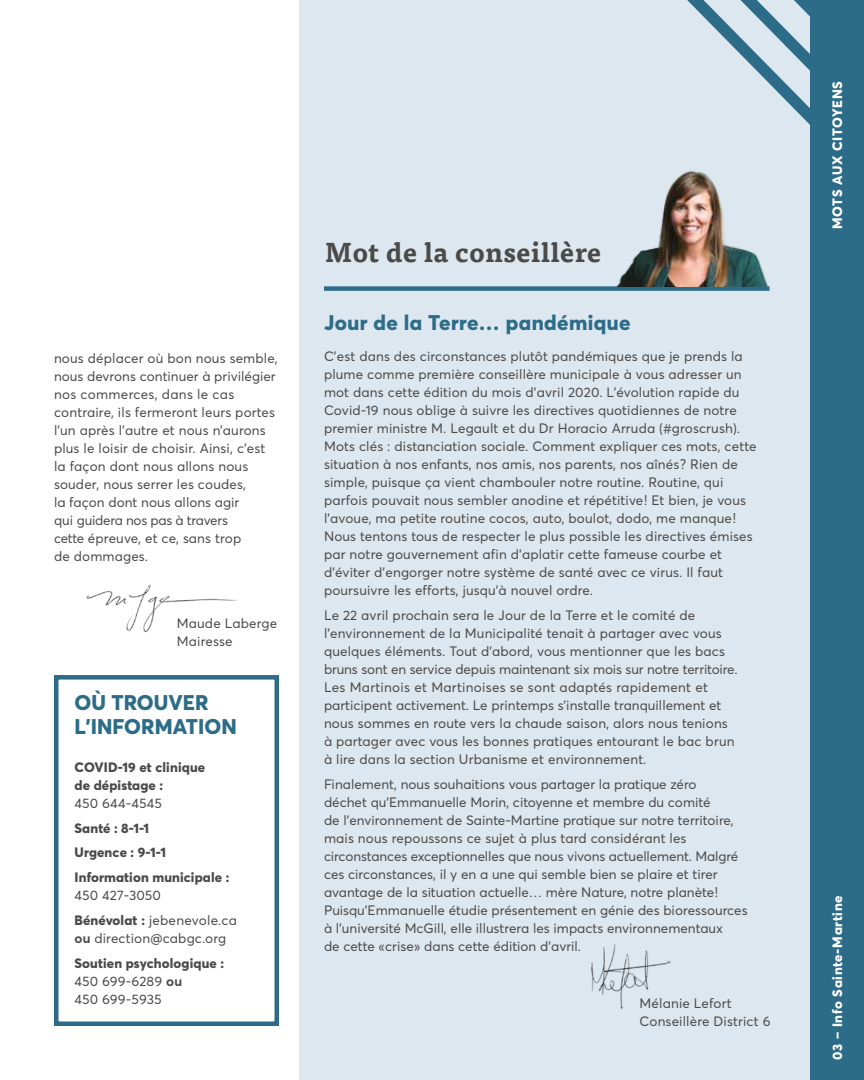
<style>
.page{position:relative;width:864px;height:1080px;background:#fff}
.page>*{position:absolute;margin:0;border:0;box-sizing:border-box;transform-origin:0 0}
.t1{font:700 27px "Tisa Pro";letter-spacing:.02em;color:#4a4a49}
.t2{font:800 21px/24px "Averta";letter-spacing:.005em;color:#2c6c88}
.t3{font:13.5px/18px "Averta";letter-spacing:.01em;color:#4a4a49}
.t4{font:800 13.5px/24.8px "Averta";letter-spacing:.01em;color:#4a4a49}
.t5{font:800 13.5px "Averta";letter-spacing:.05em;color:#fff}
.s1{font-weight:800}
.s2{font-weight:700}
.s3{font-weight:400}
</style>
<div class="page">
<div style="left:299px;top:0;width:514px;height:1080px;background:#dde7ef"></div>
<img style="left:591px;top:944px;width:80px;height:66px">
<div style="left:810px;top:0;width:54px;height:1080px;background:#2c6c88"></div>
<img style="left:86px;top:585px;width:151px;height:48px">
<div style="left:324px;top:286px;width:446px;height:5px;background:#2c6c88"></div>
<svg style="left:687px;top:0;width:123px;height:125px"></svg>
<img style="left:617px;top:170px;width:151px;height:116px">
<div style="left:54px;top:675px;width:225px;height:351px;border:4px solid #2c6c88"></div>
<p class="t3" style="left:54px;top:350px;width:225px">nous déplacer où bon nous semble, nous devrons continuer à privilégier nos commerces, dans le cas contraire, ils fermeront leurs portes l’un après l’autre et nous n’aurons plus le loisir de choisir. Ainsi, c’est la façon dont nous allons nous souder, nous serrer les coudes,<br>la façon dont nous allons agir<br>qui guidera nos pas à travers<br>cette épreuve, et ce, sans trop<br>de dommages.</p>
<p class="t3" style="left:177px;top:614px;width:102px">Maude Laberge<br>Mairesse</p>
<h2 class="t2" style="left:75px;top:690px;width:164px">OÙ TROUVER<br>L’INFORMATION</h2>
<p class="t4" style="left:75px;top:758px;width:132px;line-height:18px">COVID-19 et clinique de dépistage :</p>
<p class="t3" style="left:75px;top:794px;width:89px">450 644-4545</p>
<p class="t4" style="left:75px;top:815px;width:156px">Santé : 8-1-1<br>Urgence : 9-1-1<br>Information municipale :</p>
<p class="t3" style="left:75px;top:883px;width:164px;line-height:24.8px">450 427-3050<br><span class="s1">Bénévolat :</span> jebenevole.ca</p>
<p class="t4" style="left:75px;top:925px;width:153px"><span class="s2">ou</span> <span class="s3">direction@cabgc.org<br></span>Soutien psychologique :</p>
<p class="t3" style="left:75px;top:972px;width:109px">450 699-6289 <span class="s2">ou<br></span>450 699-5935</p>
<h1 class="t1" style="left:325px;top:231px;width:278px">Mot de la conseillère</h1>
<h2 class="t2" style="left:324px;top:310px;width:308px">Jour de la Terre… pandémique</h2>
<p class="t3" style="left:324px;top:347px;width:434px">C’est dans des circonstances plutôt pandémiques que je prends la plume comme première conseillère municipale à vous adresser un mot dans cette édition du mois d’avril 2020. L’évolution rapide du Covid-19 nous oblige à suivre les directives quotidiennes de notre premier ministre M. Legault et du Dr Horacio Arruda (#groscrush).<br>Mots clés : distanciation sociale. Comment expliquer ces mots, cette situation à nos enfants, nos amis, nos parents, nos aînés ? Rien de simple, puisque ça vient chambouler notre routine. Routine, qui parfois pouvait nous sembler anodine et répétitive ! Et bien, je vous l’avoue, ma petite routine cocos, auto, boulot, dodo, me manque !<br>Nous tentons tous de respecter le plus possible les directives émises par notre gouvernement afin d’aplatir cette fameuse courbe et d’éviter d’engorger notre système de santé avec ce virus. Il faut poursuivre les efforts, jusqu’à nouvel ordre.</p>
<p class="t3" style="left:324px;top:606px;width:415px">Le 22 avril prochain sera le Jour de la Terre et le comité de l’environnement de la Municipalité tenait à partager avec vous quelques éléments. Tout d’abord, vous mentionner que les bacs bruns sont en service depuis maintenant six mois sur notre territoire.<br>Les Martinois et Martinoises se sont adaptés rapidement et participent activement. Le printemps s’installe tranquillement et nous sommes en route vers la chaude saison, alors nous tenions à partager avec vous les bonnes pratiques entourant le bac brun à lire dans la section Urbanisme et environnement.</p>
<p class="t3" style="left:324px;top:775px;width:425px">Finalement, nous souhaitions vous partager la pratique zéro<br>déchet qu’Emmanuelle Morin, citoyenne et membre du comité<br>de l’environnement de Sainte-Martine pratique sur notre territoire, mais nous repoussons ce sujet à plus tard considérant les circonstances exceptionnelles que nous vivons actuellement. Malgré ces circonstances, il y en a une qui semble bien se plaire et tirer avantage de la situation actuelle… mère Nature, notre planète !<br>Puisqu’Emmanuelle étudie présentement en génie des bioressources à l’université McGill, elle illustrera les impacts environnementaux<br>de cette « crise » dans cette édition d’avril.</p>
<p class="t3" style="left:640px;top:994px;width:133px">Mélanie Lefort<br>Conseillère District 6</p>
<p class="t5" style="left:829px;top:229px;width:150px;rotate:-90deg">MOTS AUX CITOYENS</p>
<p class="t5" style="left:829px;top:1060px;width:166px;rotate:-90deg">03 – Info Sainte-Martine</p>
</div>
